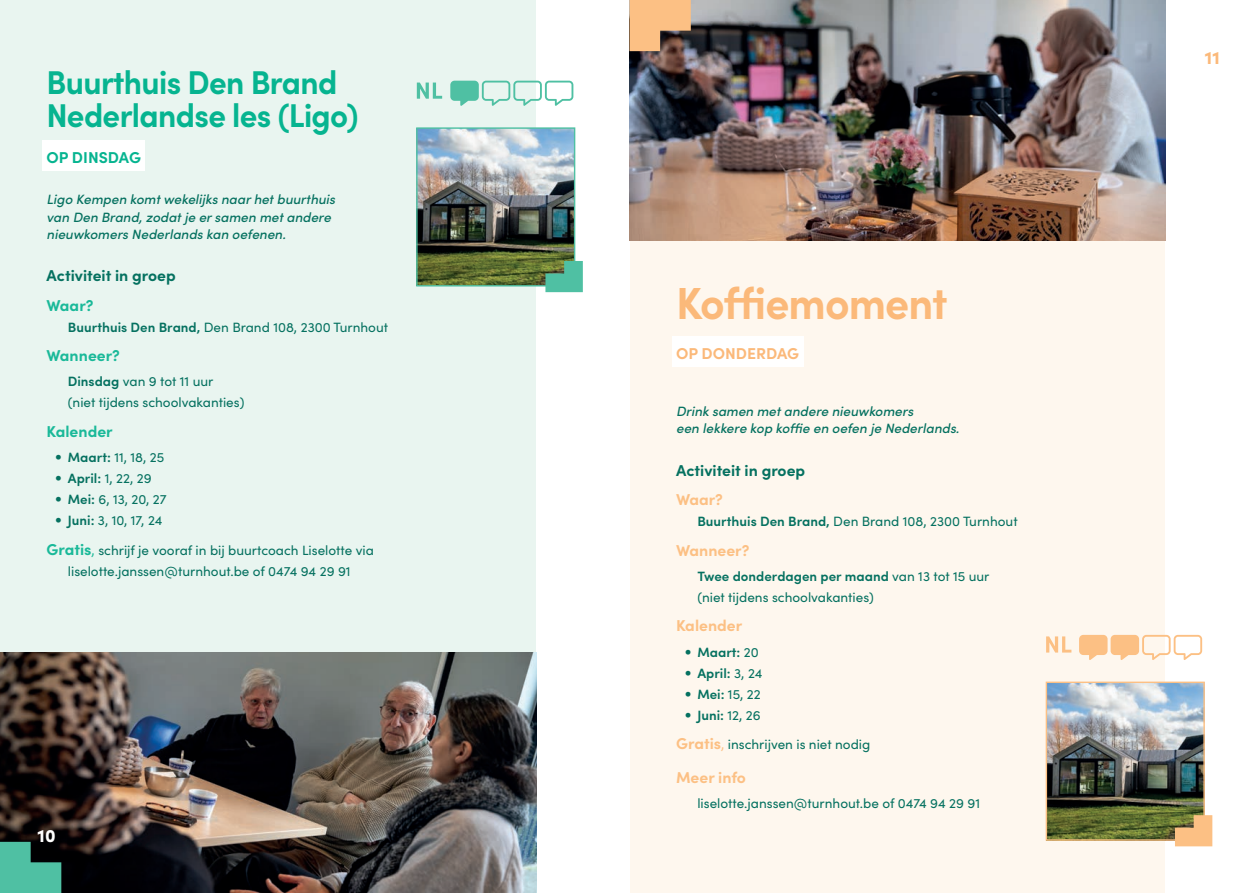
<style>
.page{position:relative;width:1259px;height:893px;background:#fff}
.page>*{position:absolute;margin:0;border:0;box-sizing:border-box;transform-origin:0 0}
.t1{font:700 45px "Sofia Pro";letter-spacing:-.02em;color:#fbb97a;scale:.95 1}
.t2{font:700 33px/33px "Sofia Pro";letter-spacing:-.02em;color:#06b490;scale:.95 1}
.t3{font:900 18px "Sofia Pro";color:#fff}
.t4{font:900 18px "Sofia Pro";color:#fbb97a}
.t5{font:700 15.75px "Sofia Pro";color:#057160}
.t6{font:700 15.75px "Sofia Pro";color:#fcc084}
.t7{font:700 15.75px "Sofia Pro";color:#1ab999}
.t8{font:700 15.75px "Sofia Pro";color:#fbb97a}
.t9{font:700 15.75px "Sofia Pro";color:#06b490}
.t10{font:13.5px/21px "Sofia Pro";color:#057160}
.t11{font:italic 500 13.5px/17.2px "Sofia Pro";color:#057160}
.t12{font:600 13.5px "Sofia Pro";color:#057160}
.s1{font-weight:600}
.s2{font-family:"DIN Condensed";font-weight:700}
.s3{font-weight:700;font-size:15.75px;color:#1ab999}
.s4{color:#1ab999}
.s5{font-weight:400}
.s6{font-weight:700;font-size:15.75px;color:#fcc084}
.s7{color:#fcc084}
</style>
<div class="page">
<div style="left:629px;top:0;width:630px;height:893px;background:#fef7ee"></div>
<div style="left:1165px;top:0;width:94px;height:893px;background:#fff"></div>
<div style="left:0;top:0;width:629px;height:893px;background:#e9f5f0"></div>
<div style="left:536px;top:0;width:93px;height:893px;background:#fff"></div>
<div style="left:42px;top:140px;width:103px;height:31px;background:#fff"></div>
<img style="left:0;top:653px;width:536px;height:240px">
<img style="left:629px;top:0;width:536px;height:240px">
<img style="left:418px;top:129px;width:155px;height:156px">
<div style="left:416px;top:127px;width:159px;height:160px;border:1px solid #4fc0a3"></div>
<img style="left:1047px;top:684px;width:155px;height:155px">
<div style="left:1045px;top:682px;width:159px;height:159px;border:1px solid #fcc084"></div>
<svg style="left:545px;top:261px;width:38px;height:31px"></svg>
<svg style="left:1175px;top:815px;width:37px;height:31px"></svg>
<div style="left:672px;top:336px;width:131px;height:31px;background:#fff"></div>
<svg style="left:629px;top:0;width:62px;height:51px;background:#d7a475"></svg>
<svg style="left:0;top:842px;width:61px;height:51px;background:#3f9983"></svg>
<svg style="left:450px;top:81px;width:123px;height:25px"></svg>
<svg style="left:417px;top:83px;width:25px;height:16px"></svg>
<svg style="left:1079px;top:635px;width:123px;height:25px"></svg>
<svg style="left:1046px;top:636px;width:25px;height:17px"></svg>
<h2 class="t2" style="left:47px;top:63px;width:330px">Buurthuis Den Brand<br>Nederlandse les (Ligo)</h2>
<p class="t9" style="left:47px;top:145px;width:96px">OP DINSDAG</p>
<p class="t11" style="left:47px;top:190px;width:290px">Ligo Kempen komt wekelijks naar het buurthuis van Den Brand, zodat je er samen met andere nieuwkomers Nederlands kan oefenen.</p>
<p class="t5" style="left:47px;top:263px;width:131px">Activiteit in groep</p>
<p class="t7" style="left:47px;top:293px;width:48px">Waar?</p>
<p class="t10" style="left:68px;top:316px;width:322px"><span class="s1">Buurthuis Den Brand,</span> Den Brand 108, 2300 Turnhout</p>
<p class="t7" style="left:47px;top:343px;width:75px">Wanneer?</p>
<p class="t10" style="left:68px;top:370px;width:178px"><span class="s1">Dinsdag</span> van 9 tot 11 uur<br>(niet tijdens schoolvakanties)</p>
<p class="t7" style="left:47px;top:419px;width:68px">Kalender</p>
<p class="t10" style="left:55px;top:446px;width:111px"><span class="s2">•</span> <span class="s1">Maart:</span> 11, 18, 25</p>
<p class="t10" style="left:55px;top:467px;width:98px"><span class="s2">•</span> <span class="s1">April:</span> 1, 22, 29</p>
<p class="t10" style="left:55px;top:488px;width:113px"><span class="s2">•</span> <span class="s1">Mei:</span> 6, 13, 20, 27</p>
<p class="t10" style="left:47px;top:505px;width:329px;line-height:29.5px;text-indent:9px"><span class="s2">•</span> <span class="s1">Juni:</span> 3, 10, 17, 24<br><span class="s3">Gratis</span><span class="s4">,</span> schrijf je vooraf in bij buurtcoach Liselotte via</p>
<p class="t10" style="left:68px;top:560px;width:284px">liselotte.janssen@turnhout.be of 0474 94 29 91</p>
<h3 class="t3" style="left:38px;top:822px;width:19px">10</h3>
<h1 class="t1" style="left:676px;top:269px;width:287px">Koffiemoment</h1>
<p class="t8" style="left:676px;top:341px;width:125px">OP DONDERDAG</p>
<p class="t11" style="left:676px;top:402px;width:285px">Drink samen met andere nieuwkomers<br>een lekkere kop koffie en oefen je Nederlands.</p>
<p class="t5" style="left:676px;top:458px;width:131px">Activiteit in groep</p>
<p class="t6" style="left:676px;top:487px;width:48px">Waar?</p>
<p class="t10" style="left:697px;top:510px;width:322px"><span class="s1">Buurthuis Den Brand,</span> Den Brand 108, 2300 Turnhout</p>
<p class="t6" style="left:676px;top:538px;width:75px">Wanneer?</p>
<p class="t10" style="left:697px;top:565px;width:294px"><span class="s1">Twee donderdagen per maand</span> van 13 tot 15 uur (niet tijdens schoolvakanties)</p>
<p class="t6" style="left:676px;top:614px;width:68px">Kalender</p>
<p class="t12" style="left:684px;top:641px;width:76px"><span class="s2">•</span> Maart: <span class="s5">20</span></p>
<p class="t12" style="left:684px;top:663px;width:79px"><span class="s2">•</span> April: <span class="s5">3, 24</span></p>
<p class="t10" style="left:684px;top:683px;width:78px"><span class="s2">•</span> <span class="s1">Mei:</span> 15, 22</p>
<p class="t10" style="left:676px;top:699px;width:196px;line-height:29.5px;text-indent:9px"><span class="s2">•</span> <span class="s1">Juni:</span> 12, 26<br><span class="s6">Gratis</span><span class="s7">,</span> inschrijven is niet nodig</p>
<p class="t6" style="left:676px;top:765px;width:71px">Meer info</p>
<p class="t10" style="left:697px;top:792px;width:284px">liselotte.janssen@turnhout.be of 0474 94 29 91</p>
<h3 class="t4" style="left:1205px;top:43px;width:16px">11</h3>
</div>
